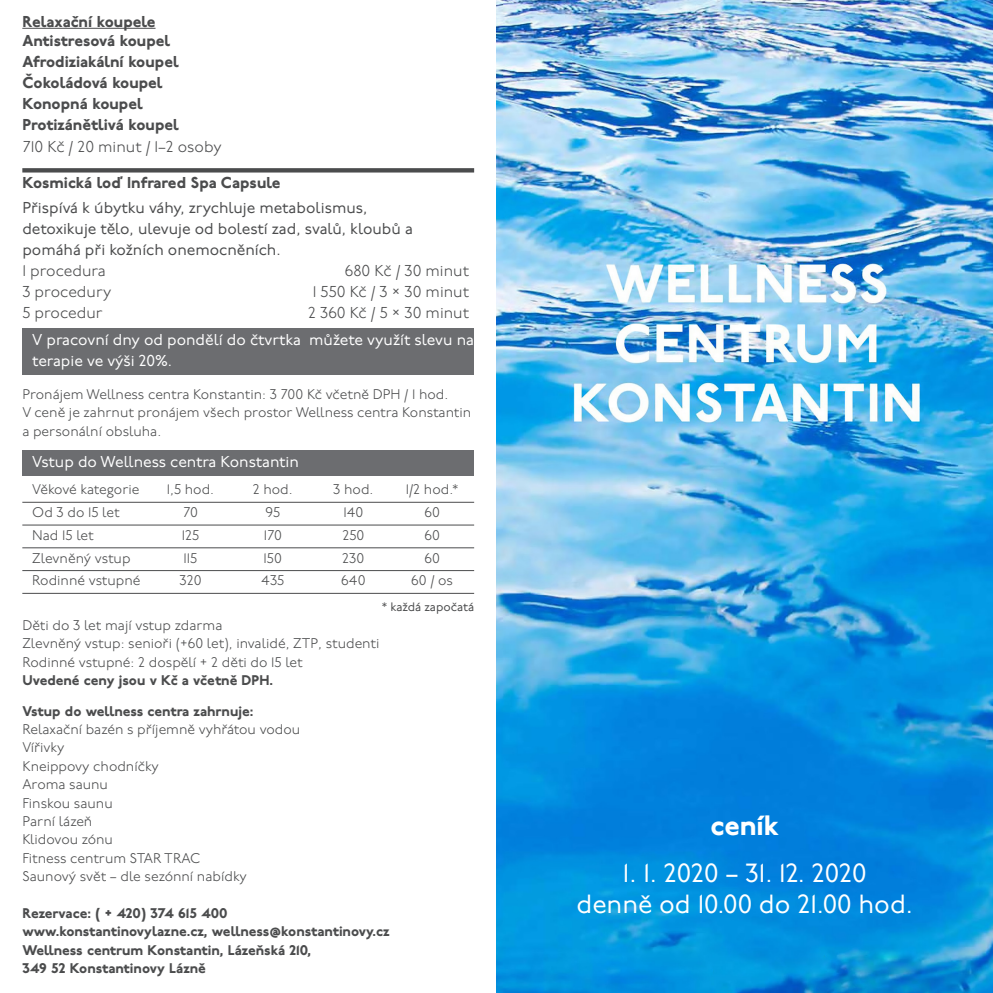
<style>
.page{position:relative;width:993px;height:993px;background:#fff}
.page>*{position:absolute;margin:0;border:0;box-sizing:border-box;transform-origin:0 0}
.t1{font:800 28px "P22 Underground Pro";color:#fff}
.t2{font:26.25px "P22 Underground Pro";color:#fff}
.seznam{font:15.75px/21px "P22 Underground Pro";color:#4b4c4d}
.seznam-2{font:15.75px/21px "P22 Underground Pro";color:#fff}
.light{font:300 15.75px "P22 Underground Pro";color:#4b4c4d}
.seznam-3{font:800 15.75px "P22 Underground Pro";color:#4b4c4d}
.nadpis{font:800 15.75px "P22 Underground Pro";color:#4b4c4d}
.light-2{font:300 14px/18.4px "P22 Underground Pro";color:#4b4c4d}
.seznam-4{font:800 14px "P22 Underground Pro";color:#4b4c4d}
.seznam-5{font:300 14px "P22 Underground Pro";color:#4b4c4d}
.light-3{font:800 14px "P22 Underground Pro";color:#4b4c4d}
.seznam-6{font:300 14px "P22 Underground Pro";letter-spacing:-.02em;color:#4b4c4d}
.seznam-7{font:12.25px "P22 Underground Pro";color:#4b4c4d}
</style>
<div class="page">
<img style="left:496px;top:0;width:496px;height:992px">
<hr style="left:22px;top:28px;width:133px;height:1px;background:#4b4c4d">
<svg style="left:22px;top:168px;width:452px;height:4px;background:#515253"></svg>
<div style="left:22px;top:328px;width:452px;height:46px;background:#6c6d70"></div>
<div style="left:22px;top:449px;width:452px;height:26px;background:#6c6d70"></div>
<hr style="left:22px;top:501px;width:452px;height:1px;background:#4b4c4d">
<hr style="left:22px;top:524px;width:452px;height:1px;background:#4b4c4d">
<hr style="left:22px;top:547px;width:452px;height:1px;background:#4b4c4d">
<hr style="left:22px;top:570px;width:452px;height:1px;background:#4b4c4d">
<hr style="left:22px;top:592px;width:452px;height:1px;background:#4b4c4d">
<p class="nadpis" style="left:22px;top:9px;width:135px">Relaxační koupele</p>
<p class="seznam-3" style="left:22px;top:29px;width:149px">Antistresová koupel</p>
<p class="seznam-3" style="left:22px;top:50px;width:158px">Afrodiziakální koupel</p>
<p class="seznam-3" style="left:22px;top:71px;width:142px">Čokoládová koupel</p>
<p class="seznam-3" style="left:22px;top:92px;width:122px">Konopná koupel</p>
<p class="seznam-3" style="left:22px;top:113px;width:158px">Protizánětlivá koupel</p>
<p class="light" style="left:22px;top:135px;width:201px">710 Kč / 20 minut / 1–2 osoby</p>
<p class="nadpis" style="left:22px;top:171px;width:259px">Kosmická loď Infrared Spa Capsule</p>
<p class="seznam" style="left:22px;top:197px;width:392px">Přispívá k úbytku váhy, zrychluje metabolismus, detoxikuje tělo, ulevuje od bolestí zad, svalů, kloubů a pomáhá při kožních onemocněních.</p>
<p class="light" style="left:22px;top:259px;width:85px">1 procedura</p>
<p class="light" style="left:345px;top:259px;width:125px">680 Kč / 30 minut</p>
<p class="light" style="left:22px;top:280px;width:90px">3 procedury</p>
<p class="light" style="left:312px;top:280px;width:158px">1 550 Kč / 3 × 30 minut</p>
<p class="light" style="left:22px;top:301px;width:82px">5 procedur</p>
<p class="light" style="left:308px;top:301px;width:162px">2 360 Kč / 5 × 30 minut</p>
<p class="seznam-2" style="left:32px;top:328px;width:443px">V pracovní dny od pondělí do čtvrtka můžete využít slevu na terapie ve výši 20%.</p>
<p class="light-2" style="left:22px;top:384px;width:450px">Pronájem Wellness centra Konstantin: 3 700 Kč včetně DPH / 1 hod.<br>V ceně je zahrnut pronájem všech prostor Wellness centra Konstantin a personální obsluha.</p>
<p class="seznam-2" style="left:32px;top:450px;width:268px">Vstup do Wellness centra Konstantin</p>
<p class="seznam-6" style="left:32px;top:479px;width:109px">Věkové kategorie</p>
<p class="seznam-5" style="left:167px;top:479px;width:49px">1,5 hod.</p>
<p class="seznam-5" style="left:253px;top:479px;width:41px">2 hod.</p>
<p class="seznam-5" style="left:333px;top:479px;width:42px">3 hod.</p>
<p class="seznam-5" style="left:405px;top:479px;width:54px">1/2 hod.*</p>
<p class="seznam-5" style="left:32px;top:502px;width:89px">Od 3 do 15 let</p>
<p class="seznam-5" style="left:183px;top:502px;width:16px">70</p>
<p class="seznam-5" style="left:265px;top:502px;width:16px">95</p>
<p class="seznam-5" style="left:343px;top:502px;width:22px">140</p>
<p class="seznam-5" style="left:424px;top:502px;width:17px">60</p>
<p class="seznam-5" style="left:32px;top:525px;width:63px">Nad 15 let</p>
<p class="seznam-5" style="left:182px;top:525px;width:19px">125</p>
<p class="seznam-5" style="left:263px;top:525px;width:20px">170</p>
<p class="seznam-5" style="left:342px;top:525px;width:24px">250</p>
<p class="seznam-5" style="left:424px;top:525px;width:17px">60</p>
<p class="seznam-5" style="left:32px;top:547px;width:100px">Zlevněný vstup</p>
<p class="seznam-5" style="left:183px;top:547px;width:15px">115</p>
<p class="seznam-5" style="left:263px;top:547px;width:20px">150</p>
<p class="seznam-5" style="left:342px;top:547px;width:24px">230</p>
<p class="seznam-5" style="left:424px;top:547px;width:17px">60</p>
<p class="seznam-5" style="left:32px;top:570px;width:110px">Rodinné vstupné</p>
<p class="seznam-5" style="left:179px;top:570px;width:24px">320</p>
<p class="seznam-5" style="left:261px;top:570px;width:25px">435</p>
<p class="seznam-5" style="left:341px;top:570px;width:26px">640</p>
<p class="seznam-5" style="left:411px;top:570px;width:43px">60 / os</p>
<p class="seznam-7" style="left:381px;top:598px;width:94px">* každá započatá</p>
<p class="light-2" style="left:22px;top:615px;width:201px">Děti do 3 let mají vstup zdarma</p>
<p class="light-2" style="left:22px;top:633px;width:358px">Zlevněný vstup: senioři (+60 let), invalidé, ZTP, studenti</p>
<p class="light-2" style="left:22px;top:652px;width:282px">Rodinné vstupné: 2 dospělí + 2 děti do 15 let</p>
<p class="seznam-4" style="left:22px;top:669px;width:252px">Uvedené ceny jsou v Kč a včetně DPH.</p>
<p class="light-3" style="left:22px;top:700px;width:232px">Vstup do wellness centra zahrnuje:</p>
<p class="light-2" style="left:22px;top:719px;width:279px">Relaxační bazén s příjemně vyhřátou vodou</p>
<p class="light-2" style="left:22px;top:737px;width:44px">Vířivky</p>
<p class="light-2" style="left:22px;top:756px;width:138px">Kneippovy chodníčky</p>
<p class="light-2" style="left:22px;top:774px;width:87px">Aroma saunu</p>
<p class="light-2" style="left:22px;top:793px;width:92px">Finskou saunu</p>
<p class="light-2" style="left:22px;top:811px;width:72px">Parní lázeň</p>
<p class="light-2" style="left:22px;top:829px;width:92px">Klidovou zónu</p>
<p class="light-2" style="left:22px;top:848px;width:179px">Fitness centrum STAR TRAC</p>
<p class="light-2" style="left:22px;top:866px;width:226px">Saunový svět – dle sezónní nabídky</p>
<p class="seznam-4" style="left:22px;top:902px;width:207px">Rezervace: ( + 420) 374 615 400</p>
<p class="seznam-4" style="left:22px;top:920px;width:369px">www.konstantinovylazne.cz, wellness@konstantinovy.cz</p>
<p class="seznam-4" style="left:22px;top:938px;width:290px">Wellness centrum Konstantin, Lázeňská 210,</p>
<p class="seznam-4" style="left:22px;top:957px;width:185px">349 52 Konstantinovy Lázně</p>
<p class="t1" style="left:710px;top:803px;width:70px">ceník</p>
<p class="t2" style="left:622px;top:853px;width:245px">1. 1. 2020 – 31. 12. 2020</p>
<p class="t2" style="left:576px;top:884px;width:338px">denně od 10.00 do 21.00 hod.</p>
</div>
